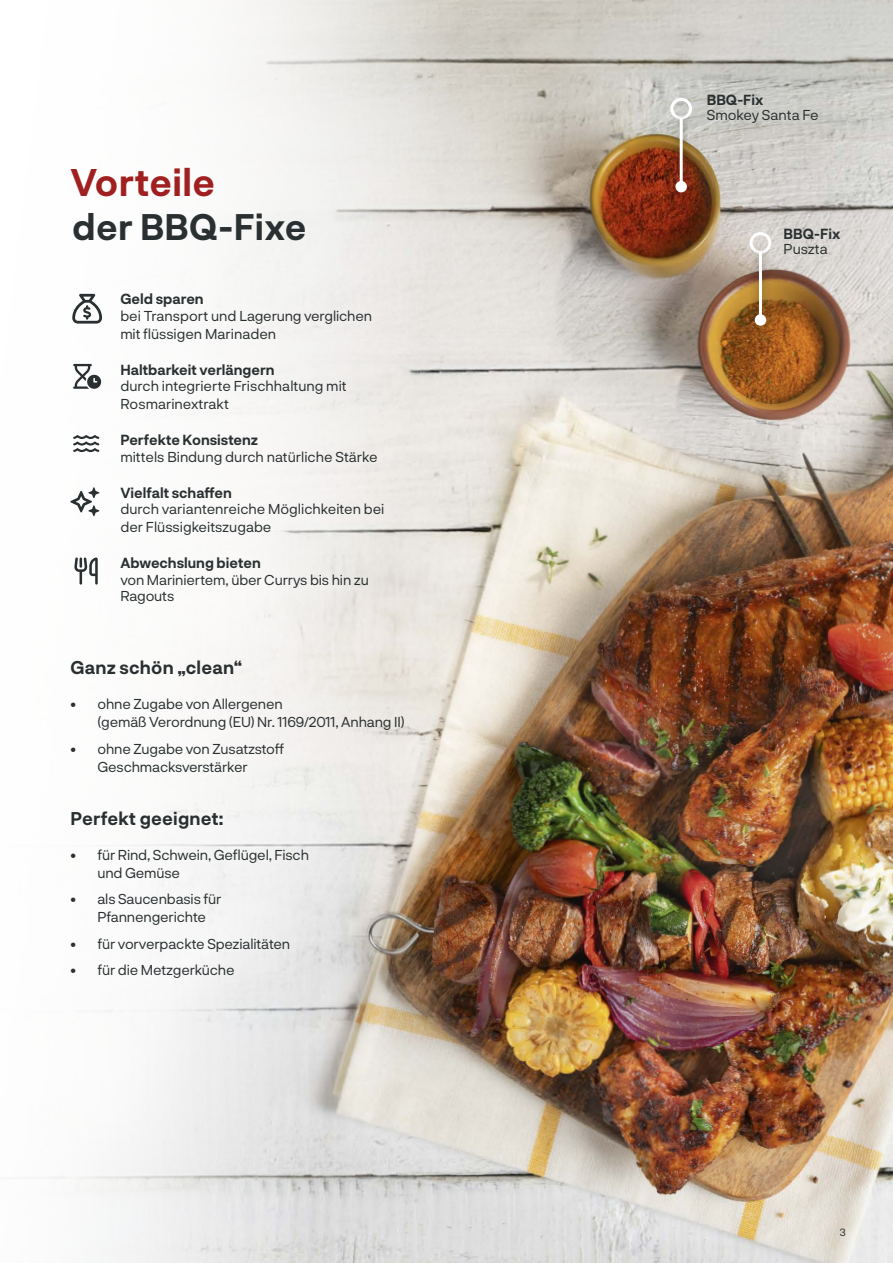
<style>
.page{position:relative;width:893px;height:1263px;background:#fff}
.page>*{position:absolute;margin:0;border:0;box-sizing:border-box;transform-origin:0 0}
.t1{font:700 37.5px "Neurial Grotesk";letter-spacing:.01em;color:#a02021}
.t2{font:700 36px "Neurial Grotesk";letter-spacing:.01em;color:#2a3031}
.t3{font:700 18px "Neurial Grotesk";letter-spacing:.01em;color:#2a3031}
.t4{font:14.25px/18px "Neurial Grotesk";letter-spacing:-.01em;color:#2a3031}
.t5{font:700 14.25px "Neurial Grotesk";color:#2a3031}
.t6{font:12px "Neurial Grotesk";color:#2c3132}
.t7{font:10.5px "Neurial Grotesk";color:#2a3031}
</style>
<div class="page">
<img style="left:37px;top:0;width:856px;height:1263px">
<div style="left:750px;top:232px;width:21px;height:22px;border:3px solid #fff;border-radius:50%"></div>
<div style="left:749px;top:243px;width:23px;height:87px;background:#000;opacity:.47"></div>
<hr style="left:759px;top:252px;width:3px;height:69px;background:#fff">
<div style="left:755px;top:314px;width:11px;height:12px;background:#fff;border-radius:50%"></div>
<svg style="left:72px;top:294px;width:30px;height:30px"></svg>
<svg style="left:73px;top:364px;width:28px;height:25px"></svg>
<svg style="left:73px;top:435px;width:26px;height:17px"></svg>
<svg style="left:74px;top:557px;width:24px;height:28px"></svg>
<svg style="left:70px;top:487px;width:29px;height:29px"></svg>
<div style="left:670px;top:98px;width:22px;height:22px;border:3px solid #fff;border-radius:50%"></div>
<div style="left:670px;top:109px;width:22px;height:87px;background:#000;opacity:.47"></div>
<hr style="left:680px;top:118px;width:3px;height:68px;background:#fff">
<div style="left:675px;top:181px;width:12px;height:11px;background:#fff;border-radius:50%"></div>
<h1 class="t1" style="left:70px;top:156px;width:146px">Vorteile</h1>
<h2 class="t2" style="left:72px;top:201px;width:236px">der BBQ-Fixe</h2>
<p class="t5" style="left:120px;top:289px;width:85px">Geld sparen</p>
<p class="t4" style="left:120px;top:306px;width:253px">bei Transport und Lagerung verglichen mit flüssigen Marinaden</p>
<p class="t5" style="left:120px;top:359px;width:156px">Haltbarkeit verlängern</p>
<p class="t4" style="left:120px;top:376px;width:228px">durch integrierte Frischhaltung mit<br>Rosmarinextrakt</p>
<p class="t5" style="left:120px;top:430px;width:139px">Perfekte Konsistenz</p>
<p class="t4" style="left:120px;top:447px;width:259px">mittels Bindung durch natürliche Stärke</p>
<p class="t5" style="left:120px;top:482px;width:113px">Vielfalt schaffen</p>
<p class="t4" style="left:120px;top:499px;width:266px">durch variantenreiche Möglichkeiten bei der Flüssigkeitszugabe</p>
<p class="t5" style="left:120px;top:553px;width:142px">Abwechslung bieten</p>
<p class="t4" style="left:120px;top:571px;width:250px;line-height:16.5px">von Mariniertem, über Currys bis hin zu<br>Ragouts</p>
<p class="t3" style="left:70px;top:654px;width:173px">Ganz schön „clean“</p>
<p class="t4" style="left:97px;top:694px;width:309px;text-indent:-27px">• ohne Zugabe von Allergenen<br>(gemäß Verordnung (EU) Nr. 1169/2011, Anhang II)</p>
<p class="t4" style="left:97px;top:739px;width:188px;text-indent:-27px">• ohne Zugabe von Zusatzstoff<br>Geschmacksverstärker</p>
<p class="t3" style="left:70px;top:805px;width:155px">Perfekt geeignet:</p>
<p class="t4" style="left:97px;top:845px;width:213px;text-indent:-27px">• für Rind, Schwein, Geflügel, Fisch und Gemüse</p>
<p class="t4" style="left:97px;top:889px;width:125px;text-indent:-27px">• als Saucenbasis für<br>Pfannengerichte</p>
<p class="t4" style="left:70px;top:934px;width:221px">• für vorverpackte Spezialitäten</p>
<p class="t4" style="left:70px;top:960px;width:166px">• für die Metzgerküche</p>
<p class="t5" style="left:707px;top:89px;width:58px">BBQ-Fix</p>
<p class="t4" style="left:707px;top:105px;width:113px">Smokey Santa Fe</p>
<p class="t5" style="left:784px;top:223px;width:58px">BBQ-Fix</p>
<p class="t4" style="left:784px;top:239px;width:46px">Puszta</p>
<p class="t6" style="left:839px;top:1223px;width:8px">3</p>
<p class="t7" style="left:840px;top:1224px;width:8px">3</p>
</div>
